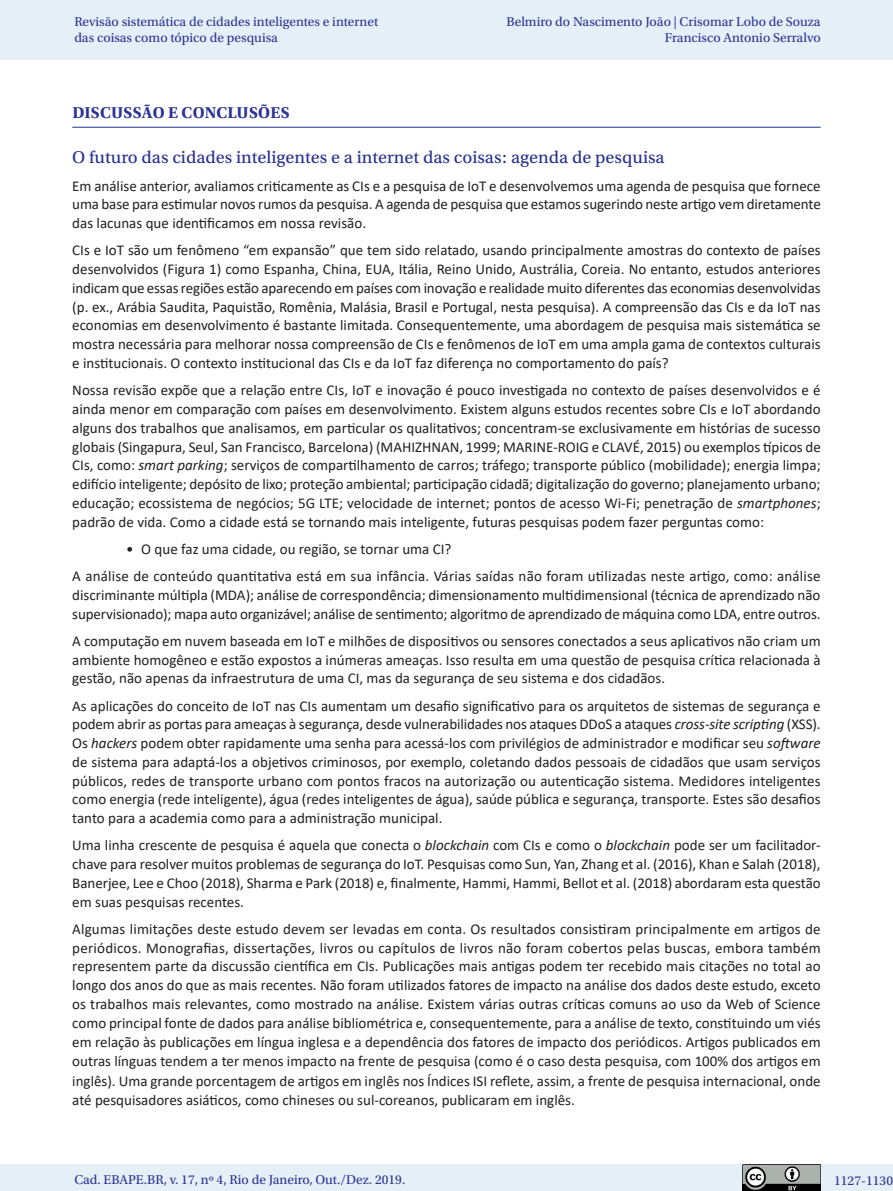
<style>
.page{position:relative;width:893px;height:1191px;background:#fff}
.page>*{position:absolute;margin:0;border:0;box-sizing:border-box;transform-origin:0 0}
._07_2_sub2{font:18px "Utopia Std Capt";color:#2b3393}
._07_1_sub_1{font:700 16.5px "Utopia Std";letter-spacing:.01em;color:#2b3393}
._06_0_texto{font:15px/18.8px "Calibri";color:#231f20;text-align:justify}
.texto_cont_bullet{font:15px "Calibri";color:#231f20}
.t1{font:13.5px/16.5px "Utopia Std";color:#2b3393}
.s1{font-style:italic}
</style>
<div class="page">
<div style="left:0;top:0;width:893px;height:60px;background:#e4eff8"></div>
<div style="left:0;top:1164px;width:893px;height:27px;background:#e4eff8"></div>
<img style="left:743px;top:1164px;width:78px;height:27px">
<hr style="left:72px;top:127px;width:749px;height:1px;background:#2b3393">
<p class="t1" style="left:74px;top:13px;width:305px">Revisão sistemática de cidades inteligentes e internet das coisas como tópico de pesquisa</p>
<p class="t1" style="left:506px;top:13px;width:316px;text-align:right">Belmiro do Nascimento João | Crisomar Lobo de Souza<br>Francisco Antonio Serralvo</p>
<p class="_07_1_sub_1" style="left:72px;top:103px;width:219px">DISCUSSÃO E CONCLUSÕES</p>
<p class="_07_2_sub2" style="left:72px;top:148px;width:594px">O futuro das cidades inteligentes e a internet das coisas: agenda de pesquisa</p>
<p class="_06_0_texto" style="left:72px;top:176px;width:750px">Em análise anterior, avaliamos criticamente as CIs e a pesquisa de IoT e desenvolvemos uma agenda de pesquisa que fornece uma base para estimular novos rumos da pesquisa. A agenda de pesquisa que estamos sugerindo neste artigo vem diretamente das lacunas que identificamos em nossa revisão.</p>
<p class="_06_0_texto" style="left:72px;top:241px;width:750px">CIs e IoT são um fenômeno “em expansão” que tem sido relatado, usando principalmente amostras do contexto de países desenvolvidos (Figura 1) como Espanha, China, EUA, Itália, Reino Unido, Austrália, Coreia. No entanto, estudos anteriores indicam que essas regiões estão aparecendo em países com inovação e realidade muito diferentes das economias desenvolvidas (p. ex., Arábia Saudita, Paquistão, Romênia, Malásia, Brasil e Portugal, nesta pesquisa). A compreensão das CIs e da IoT nas economias em desenvolvimento é bastante limitada. Consequentemente, uma abordagem de pesquisa mais sistemática se mostra necessária para melhorar nossa compreensão de CIs e fenômenos de IoT em uma ampla gama de contextos culturais e institucionais. O contexto institucional das CIs e da IoT faz diferença no comportamento do país?</p>
<p class="_06_0_texto" style="left:72px;top:380px;width:750px">Nossa revisão expõe que a relação entre CIs, IoT e inovação é pouco investigada no contexto de países desenvolvidos e é ainda menor em comparação com países em desenvolvimento. Existem alguns estudos recentes sobre CIs e IoT abordando alguns dos trabalhos que analisamos, em particular os qualitativos; concentram-se exclusivamente em histórias de sucesso globais (Singapura, Seul, San Francisco, Barcelona) (MAHIZHNAN, 1999; MARINE-ROIG e CLAVÉ, 2015) ou exemplos típicos de CIs, como: <span class="s1">smart parking</span>; serviços de compartilhamento de carros; tráfego; transporte público (mobilidade); energia limpa; edifício inteligente; depósito de lixo; proteção ambiental; participação cidadã; digitalização do governo; planejamento urbano; educação; ecossistema de negócios; 5G LTE; velocidade de internet; pontos de acesso Wi-Fi; penetração de <span class="s1">smartphones</span>; padrão de vida. Como a cidade está se tornando mais inteligente, futuras pesquisas podem fazer perguntas como:</p>
<p class="texto_cont_bullet" style="left:126px;top:538px;width:327px">• O que faz uma cidade, ou região, se tornar uma CI?</p>
<p class="_06_0_texto" style="left:72px;top:566px;width:750px">A análise de conteúdo quantitativa está em sua infância. Várias saídas não foram utilizadas neste artigo, como: análise discriminante múltipla (MDA); análise de correspondência; dimensionamento multidimensional (técnica de aprendizado não supervisionado); mapa auto organizável; análise de sentimento; algoritmo de aprendizado de máquina como LDA, entre outros.</p>
<p class="_06_0_texto" style="left:72px;top:631px;width:750px">A computação em nuvem baseada em IoT e milhões de dispositivos ou sensores conectados a seus aplicativos não criam um ambiente homogêneo e estão expostos a inúmeras ameaças. Isso resulta em uma questão de pesquisa crítica relacionada à gestão, não apenas da infraestrutura de uma CI, mas da segurança de seu sistema e dos cidadãos.</p>
<p class="_06_0_texto" style="left:72px;top:696px;width:750px">As aplicações do conceito de IoT nas CIs aumentam um desafio significativo para os arquitetos de sistemas de segurança e podem abrir as portas para ameaças à segurança, desde vulnerabilidades nos ataques DDoS a ataques <span class="s1">cross-site scripting</span> (XSS).<br>Os <span class="s1">hackers</span> podem obter rapidamente uma senha para acessá-los com privilégios de administrador e modificar seu <span class="s1">software </span>de sistema para adaptá-los a objetivos criminosos, por exemplo, coletando dados pessoais de cidadãos que usam serviços públicos, redes de transporte urbano com pontos fracos na autorização ou autenticação sistema. Medidores inteligentes como energia (rede inteligente), água (redes inteligentes de água), saúde pública e segurança, transporte. Estes são desafios tanto para a academia como para a administração municipal.</p>
<p class="_06_0_texto" style="left:72px;top:835px;width:750px">Uma linha crescente de pesquisa é aquela que conecta o <span class="s1">blockchain</span> com CIs e como o <span class="s1">blockchain</span> pode ser um facilitador&shy;chave para resolver muitos problemas de segurança do IoT. Pesquisas como Sun, Yan, Zhang et al. (2016), Khan e Salah (2018), Banerjee, Lee e Choo (2018), Sharma e Park (2018) e, finalmente, Hammi, Hammi, Bellot et al. (2018) abordaram esta questão em suas pesquisas recentes.</p>
<p class="_06_0_texto" style="left:72px;top:919px;width:750px">Algumas limitações deste estudo devem ser levadas em conta. Os resultados consistiram principalmente em artigos de periódicos. Monografias, dissertações, livros ou capítulos de livros não foram cobertos pelas buscas, embora também representem parte da discussão científica em CIs. Publicações mais antigas podem ter recebido mais citações no total ao longo dos anos do que as mais recentes. Não foram utilizados fatores de impacto na análise dos dados deste estudo, exceto os trabalhos mais relevantes, como mostrado na análise. Existem várias outras críticas comuns ao uso da Web of Science como principal fonte de dados para análise bibliométrica e, consequentemente, para a análise de texto, constituindo um viés em relação às publicações em língua inglesa e a dependência dos fatores de impacto dos periódicos. Artigos publicados em outras línguas tendem a ter menos impacto na frente de pesquisa (como é o caso desta pesquisa, com 100% dos artigos em inglês). Uma grande porcentagem de artigos em inglês nos Índices ISI reflete, assim, a frente de pesquisa internacional, onde até pesquisadores asiáticos, como chineses ou sul-coreanos, publicaram em inglês.</p>
<p class="t1" style="left:74px;top:1171px;width:333px">Cad. EBAPE.BR, v. 17, nº 4, Rio de Janeiro, Out./Dez. 2019.</p>
<p class="t1" style="left:834px;top:1172px;width:60px">1127-1130</p>
</div>
